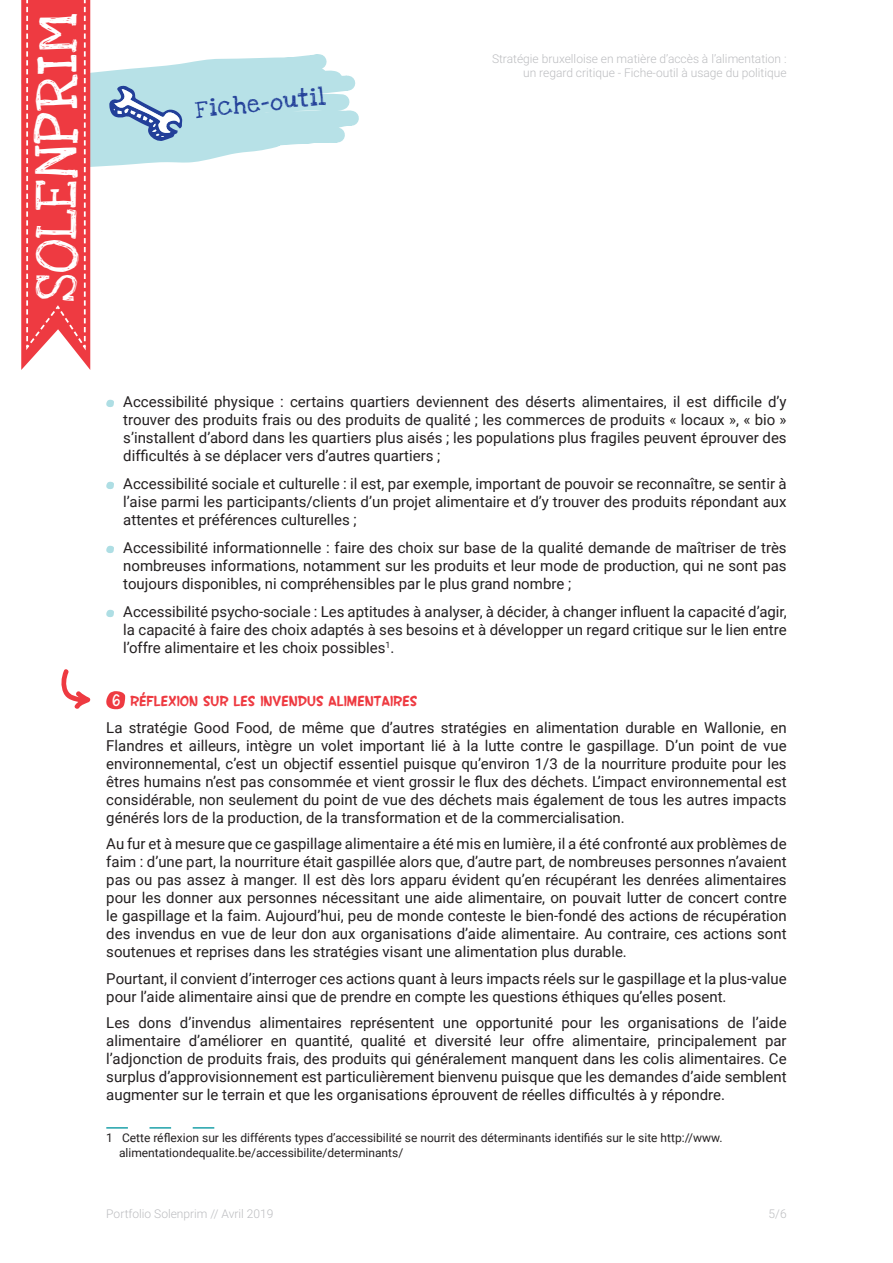
<style>
.page{position:relative;width:893px;height:1263px;background:#fff}
.page>*{position:absolute;margin:0;border:0;box-sizing:border-box;transform-origin:0 0}
.t1{font:43.2px "Love Ya Like A Sister";letter-spacing:.02em;color:#fff}
.t2{font:18px "Love Ya Like A Sister";color:#223f99}
.t3{font:15px/18px "Roboto";color:#231f20;text-align:justify}
.t4{font:700 15px "SF Wonder Comic";color:#ee3a41}
.t5{font:12px/14.4px "Roboto";color:#231f20}
.t6{font:300 12px/14.4px "Roboto";color:#bcbdc0;text-align:right}
.s1{font-family:"Swagger";font-size:16.8px;color:#fff}
</style>
<div class="page">
<svg style="left:106px;top:400px;width:8px;height:7px"></svg>
<svg style="left:106px;top:482px;width:8px;height:7px"></svg>
<svg style="left:106px;top:546px;width:8px;height:7px"></svg>
<svg style="left:106px;top:610px;width:8px;height:7px"></svg>
<svg style="left:106px;top:691px;width:19px;height:18px"></svg>
<svg style="left:106px;top:1127px;width:108px;height:1px"></svg>
<svg style="left:21px;top:0;width:338px;height:370px"></svg>
<svg style="left:61px;top:669px;width:30px;height:40px"></svg>
<h1 class="t1" style="left:21px;top:302px;width:290px;rotate:-90deg">SOLENPRIM</h1>
<p class="t2" style="left:194px;top:95px;width:132px;rotate:-6deg">F iche-outil</p>
<p class="t6" style="left:492px;top:51px;width:296px">Stratégie bruxelloise en matière d’accès à l’alimentation : un regard critique - Fiche-outil à usage du politique</p>
<p class="t3" style="left:123px;top:392px;width:665px">Accessibilité physique : certains quartiers deviennent des déserts alimentaires, il est difficile d’y trouver des produits frais ou des produits de qualité ; les commerces de produits « locaux », « bio » s’installent d’abord dans les quartiers plus aisés ; les populations plus fragiles peuvent éprouver des difficultés à se déplacer vers d’autres quartiers ;</p>
<p class="t3" style="left:123px;top:474px;width:665px">Accessibilité sociale et culturelle : il est, par exemple, important de pouvoir se reconnaître, se sentir à l’aise parmi les participants/clients d’un projet alimentaire et d’y trouver des produits répondant aux attentes et préférences culturelles ;</p>
<p class="t3" style="left:123px;top:538px;width:665px">Accessibilité informationnelle : faire des choix sur base de la qualité demande de maîtriser de très nombreuses informations, notamment sur les produits et leur mode de production, qui ne sont pas toujours disponibles, ni compréhensibles par le plus grand nombre ;</p>
<p class="t3" style="left:123px;top:602px;width:665px">Accessibilité psycho-sociale : Les aptitudes à analyser, à décider, à changer influent la capacité d’agir, la capacité à faire des choix adaptés à ses besoins et à développer un regard critique sur le lien entre l’offre alimentaire et les choix possibles<sup>1</sup>.</p>
<p class="t4" style="left:112px;top:691px;width:307px"><span class="s1">6</span> RÉFLEXION SUR LES INVENDUS ALIMENTAIRES</p>
<p class="t3" style="left:106px;top:718px;width:682px">La stratégie Good Food, de même que d’autres stratégies en alimentation durable en Wallonie, en Flandres et ailleurs, intègre un volet important lié à la lutte contre le gaspillage. D’un point de vue environnemental, c’est un objectif essentiel puisque qu’environ 1/3 de la nourriture produite pour les êtres humains n’est pas consommée et vient grossir le flux des déchets. L’impact environnemental est considérable, non seulement du point de vue des déchets mais également de tous les autres impacts générés lors de la production, de la transformation et de la commercialisation.</p>
<p class="t3" style="left:106px;top:834px;width:682px">Au fur et à mesure que ce gaspillage alimentaire a été mis en lumière, il a été confronté aux problèmes de faim : d’une part, la nourriture était gaspillée alors que, d’autre part, de nombreuses personnes n’avaient pas ou pas assez à manger. Il est dès lors apparu évident qu’en récupérant les denrées alimentaires pour les donner aux personnes nécessitant une aide alimentaire, on pouvait lutter de concert contre le gaspillage et la faim. Aujourd’hui, peu de monde conteste le bien-fondé des actions de récupération des invendus en vue de leur don aux organisations d’aide alimentaire. Au contraire, ces actions sont soutenues et reprises dans les stratégies visant une alimentation plus durable.</p>
<p class="t3" style="left:106px;top:969px;width:682px">Pourtant, il convient d’interroger ces actions quant à leurs impacts réels sur le gaspillage et la plus-value pour l’aide alimentaire ainsi que de prendre en compte les questions éthiques qu’elles posent.</p>
<p class="t3" style="left:106px;top:1013px;width:682px">Les dons d’invendus alimentaires représentent une opportunité pour les organisations de l’aide alimentaire d’améliorer en quantité, qualité et diversité leur offre alimentaire, principalement par l’adjonction de produits frais, des produits qui généralement manquent dans les colis alimentaires. Ce surplus d’approvisionnement est particulièrement bienvenu puisque que les demandes d’aide semblent augmenter sur le terrain et que les organisations éprouvent de réelles difficultés à y répondre.</p>
<p class="t5" style="left:119px;top:1130px;width:605px;text-indent:-13px">1 Cette réflexion sur les différents types d’accessibilité se nourrit des déterminants identifiés sur le site http://www. alimentationdequalite.be/accessibilite/determinants/</p>
<p class="t6" style="left:106px;top:1206px;width:169px">Portfolio Solenprim // Avril 2019</p>
<p class="t6" style="left:769px;top:1206px;width:20px">5/6</p>
</div>
